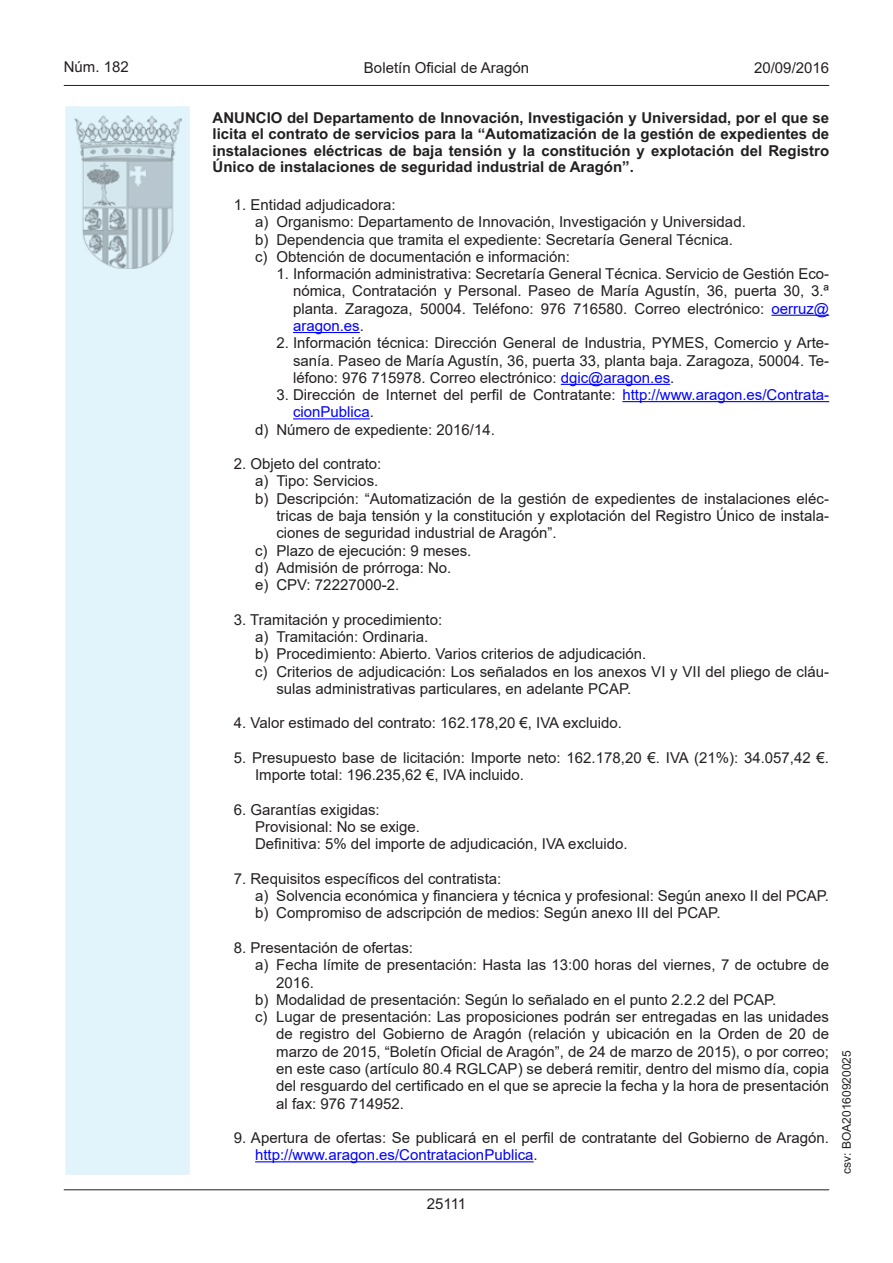
<style>
.page{position:relative;width:893px;height:1263px;background:#fff}
.page>*{position:absolute;margin:0;border:0;box-sizing:border-box;transform-origin:0 0}
.t1{font:15px/17.2px "Arial";color:#231f20}
.t2{font:700 15px/16.5px "Arial";color:#231f20;text-align:justify}
.t3{font:15px "Arial MT2";color:#231f20}
.t4{font:15px "Arial";color:#00f}
.t5{font:12px "Arial MT2";color:#231f20}
.s1{color:#00f}
.s2{font-family:"Arial MT2"}
.s3{font-family:"Arial MT2";color:#00f}
.s4{font-family:"Arial MT2";color:#231f20}
</style>
<div class="page">
<hr style="left:64px;top:85px;width:765px;height:1px;background:#231f20">
<div style="left:64px;top:105px;width:127px;height:1071px;background:#e1f4fc;border:2px solid #fff"></div>
<img style="left:75px;top:115px;width:106px;height:153px">
<hr style="left:64px;top:1189px;width:765px;height:1px;background:#231f20">
<hr style="left:771px;top:315px;width:58px;height:1px;background:#00f">
<hr style="left:293px;top:332px;width:67px;height:1px;background:#00f">
<hr style="left:561px;top:384px;width:109px;height:1px;background:#00f">
<hr style="left:622px;top:401px;width:207px;height:1px;background:#00f">
<hr style="left:293px;top:418px;width:77px;height:1px;background:#00f">
<hr style="left:255px;top:1161px;width:279px;height:1px;background:#00f">
<p class="t3" style="left:64px;top:57px;width:67px">Núm. 182</p>
<p class="t1" style="left:364px;top:59px;width:167px">Boletín Oficial de Aragón</p>
<p class="t3" style="left:754px;top:57px;width:77px">20/09/2016</p>
<p class="t2" style="left:213px;top:110px;width:618px">ANUNCIO del Departamento de Innovación, Investigación y Universidad, por el que se licita el contrato de servicios para la “Automatización de la gestión de expedientes de instalaciones eléctricas de baja tensión y la constitución y explotación del Registro Único de instalaciones de seguridad industrial de Aragón”.</p>
<p class="t1" style="left:255px;top:196px;width:492px;text-indent:-21px">1. Entidad adjudicadora:<br>a) Organismo: Departamento de Innovación, Investigación y Universidad. b) Dependencia que tramita el expediente: Secretaría General Técnica. c) Obtención de documentación e información:</p>
<p class="t1" style="left:293px;top:265px;width:538px;text-align:justify;text-indent:-17px">1. Información administrativa: Secretaría General Técnica. Servicio de Gestión Eco&shy;nómica, Contratación y Personal. Paseo de María Agustín, 36, puerta 30, 3.ª planta. Zaragoza, 50004. Teléfono: 976 716580. Correo electrónico: <span class="s1">oerruz@ aragon.es</span><span class="s2">.</span></p>
<p class="t1" style="left:293px;top:334px;width:538px;text-align:justify;text-indent:-17px">2. Información técnica: Dirección General de Industria, PYMES, Comercio y Arte&shy;sanía. Paseo de María Agustín, 36, puerta 33, planta baja. Zaragoza, 50004. Te&shy;léfono: 976 715978. Correo electrónico: <span class="s1">dgic@aragon.es</span><span class="s2">.</span></p>
<p class="t1" style="left:276px;top:386px;width:554px">3. Dirección de Internet del perfil de Contratante: <span class="s1">http://www.aragon.es/Contrata</span><span class="s3">-</span></p>
<p class="t4" style="left:293px;top:402px;width:82px">cionPublica<span class="s4">.</span></p>
<p class="t1" style="left:255px;top:421px;width:241px">d) Número de expediente: 2016/14.</p>
<p class="t1" style="left:234px;top:455px;width:149px">2. Objeto del contrato:</p>
<p class="t1" style="left:255px;top:472px;width:125px">a) Tipo: Servicios.</p>
<p class="t1" style="left:255px;top:490px;width:575px">b) Descripción: “Automatización de la gestión de expedientes de instalaciones eléc<span class="s2">-</span></p>
<p class="t1" style="left:276px;top:507px;width:554px">tricas de baja tensión y la constitución y explotación del Registro Único de instala<span class="s2">-</span></p>
<p class="t1" style="left:276px;top:524px;width:282px">ciones de seguridad industrial de Aragón”.</p>
<p class="t1" style="left:255px;top:542px;width:218px">c) Plazo de ejecución: 9 meses.</p>
<p class="t1" style="left:255px;top:559px;width:198px">d) Admisión de prórroga: No.</p>
<p class="t1" style="left:255px;top:576px;width:146px">e) CPV: 72227000-2.</p>
<p class="t1" style="left:234px;top:611px;width:210px">3. Tramitación y procedimiento:</p>
<p class="t1" style="left:255px;top:628px;width:175px">a) Tramitación: Ordinaria.</p>
<p class="t1" style="left:255px;top:645px;width:393px">b) Procedimiento: Abierto. Varios criterios de adjudicación.</p>
<p class="t1" style="left:255px;top:662px;width:576px">c) Criterios de adjudicación: Los señalados en los anexos VI y VII del pliego de cláu<span class="s2">-</span></p>
<p class="t1" style="left:276px;top:680px;width:356px">sulas administrativas particulares, en adelante PCAP.</p>
<p class="t1" style="left:234px;top:714px;width:390px">4. Valor estimado del contrato: 162.178,20 €, IVA excluido.</p>
<p class="t1" style="left:255px;top:749px;width:576px;text-indent:-21px">5. Presupuesto base de licitación: Importe neto: 162.178,20 €. IVA (21%): 34.057,42 €.<br>Importe total: 196.235,62 €, IVA incluido.</p>
<p class="t1" style="left:255px;top:801px;width:374px;text-indent:-21px">6. Garantías exigidas:<br>Provisional: No se exige.<br>Definitiva: 5% del importe de adjudicación, IVA excluido.</p>
<p class="t1" style="left:255px;top:870px;width:575px;text-indent:-21px">7. Requisitos específicos del contratista:<br>a) Solvencia económica y financiera y técnica y profesional: Según anexo II del PCAP. b) Compromiso de adscripción de medios: Según anexo III del PCAP.</p>
<p class="t1" style="left:255px;top:939px;width:576px;text-indent:-21px">8. Presentación de ofertas:<br>a) Fecha límite de presentación: Hasta las 13:00 horas del viernes, 7 de octubre de</p>
<p class="t3" style="left:276px;top:972px;width:39px">2016.</p>
<p class="t1" style="left:255px;top:991px;width:523px">b) Modalidad de presentación: Según lo señalado en el punto 2.2.2 del PCAP.</p>
<p class="t1" style="left:255px;top:1008px;width:575px">c) Lugar de presentación: Las proposiciones podrán ser entregadas en las unidades</p>
<p class="t1" style="left:276px;top:1025px;width:554px">de registro del Gobierno de Aragón (relación y ubicación en la Orden de 20 de</p>
<p class="t1" style="left:276px;top:1043px;width:554px">marzo de 2015, “Boletín Oficial de Aragón”, de 24 de marzo de 2015), o por correo;</p>
<p class="t1" style="left:276px;top:1060px;width:554px">en este caso (artículo 80.4 RGLCAP) se deberá remitir, dentro del mismo día, copia</p>
<p class="t1" style="left:276px;top:1077px;width:554px">del resguardo del certificado en el que se aprecie la fecha y la hora de presentación</p>
<p class="t1" style="left:276px;top:1094px;width:129px">al fax: 976 714952.</p>
<p class="t1" style="left:255px;top:1129px;width:576px;text-indent:-21px">9. Apertura de ofertas: Se publicará en el perfil de contratante del Gobierno de Aragón. <span class="s1">http://www.aragon.es/ContratacionPublica</span><span class="s2">.</span></p>
<p class="t3" style="left:427px;top:1193px;width:41px">25111</p>
<p class="t5" style="left:838px;top:1174px;width:125px;rotate:-90deg">csv: BOA20160920025</p>
</div>
